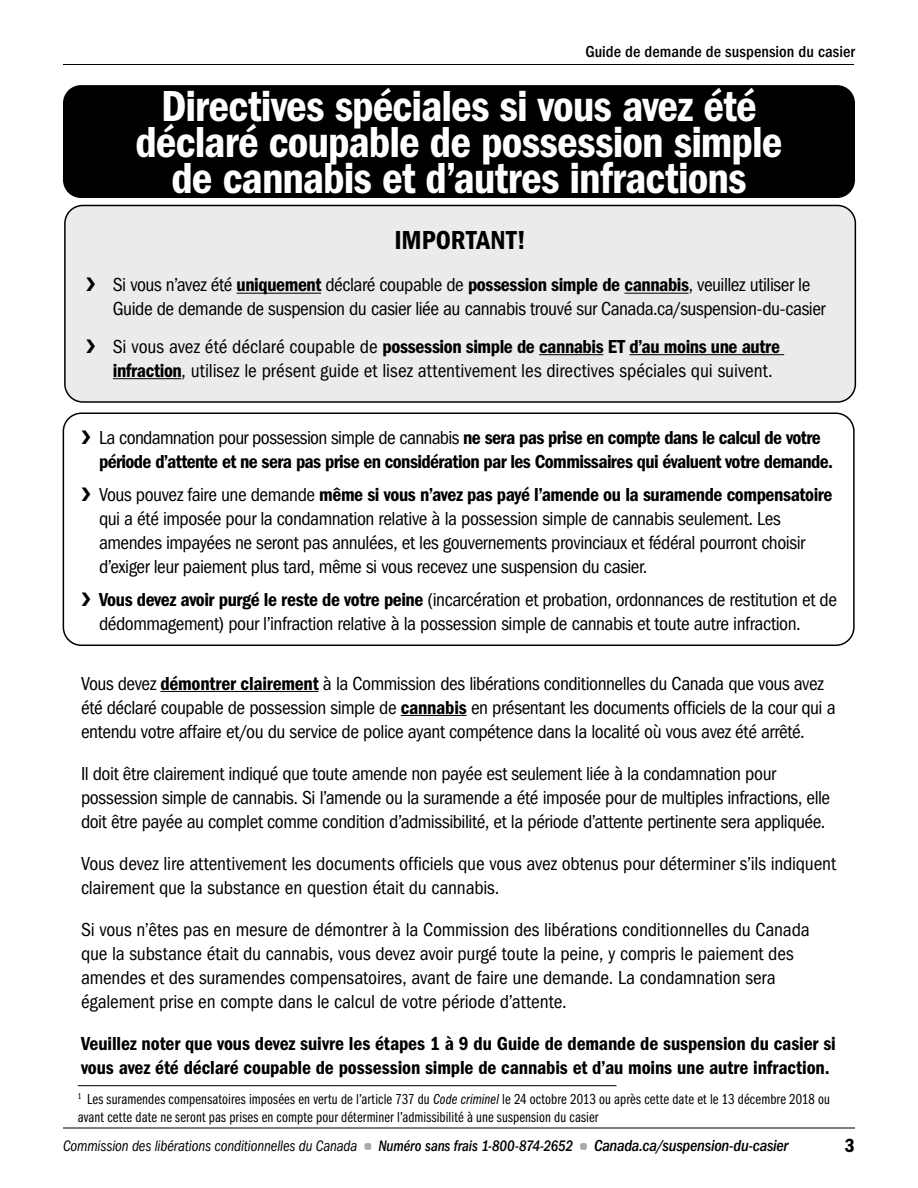
<style>
.page{position:relative;width:918px;height:1188px;background:#fff}
.page>*{position:absolute;margin:0;border:0;box-sizing:border-box;transform-origin:0 0}
.t1{font:45px/36px "ITC Franklin Gothic Std Dm Cd";letter-spacing:-.02em;color:#fff;text-align:center}
.IMPORTANT___petit{font:27px "ITC Franklin Gothic Std Dm Cd";letter-spacing:.005em;color:#000}
.t2{font:19.8px "ITC Franklin Gothic Std Dm Cd";color:#000}
.Box_text{font:condensed 19.5px/24px "ITC Franklin Gothic Std";letter-spacing:-.015em;color:#000}
.Box_Bullet{font:condensed 19.5px/24px "ITC Franklin Gothic Std";letter-spacing:-.025em;color:#000}
.Box_Bullet-2{font:19.5px/24px "ITC Franklin Gothic Std Dm Cd";letter-spacing:-.03em;color:#000}
.Bullet_IF_YOU{font:condensed 19.5px/24px "ITC Franklin Gothic Std";letter-spacing:-.02em;color:#000}
.Box_text-2{font:19.5px/24px "ITC Franklin Gothic Std Dm Cd";letter-spacing:-.005em;color:#000}
.Bullet_IF_YOU-2{font:condensed 19.5px/24px "ITC Franklin Gothic Std";color:#000}
.t3{font:500 condensed 16.5px "ITC Franklin Gothic Std";letter-spacing:.005em;color:#000}
.t4{font:italic 500 condensed 16.5px "ITC Franklin Gothic Std";letter-spacing:-.015em;color:#000}
.t5{font:italic condensed 15.75px "ITC Franklin Gothic Std";letter-spacing:-.005em;color:#000;scale:.94 1}
.t6{font:italic 500 condensed 15.75px "ITC Franklin Gothic Std";letter-spacing:-.005em;color:#000;scale:.94 1}
.t7{font:15px/18px "ITC Franklin Gothic Std Bk Cp";letter-spacing:.01em;color:#000}
.s1{font-family:"ITC Franklin Gothic Std Dm Cd";font-stretch:normal}
.s2{font-family:"ITC Franklin Gothic Std";font-stretch:condensed}
.s3{font-family:"ITC Franklin Gothic Std Bk Cp It"}
</style>
<div class="page">
<hr style="left:63px;top:1128px;width:792px;height:1px;background:#000">
<hr style="left:63px;top:64px;width:791px;height:1px;background:#000">
<div style="left:364px;top:1143px;width:7px;height:7px;background:#aaa;border-radius:2px"></div>
<div style="left:580px;top:1143px;width:7px;height:7px;background:#aaa;border-radius:2px"></div>
<div style="left:63px;top:412px;width:792px;height:234px;border:2px solid #000;border-radius:18px"></div>
<div style="left:63px;top:85px;width:792px;height:113px;background:#000;border-radius:18px"></div>
<hr style="left:160px;top:691px;width:159px;height:1px;background:#000">
<hr style="left:401px;top:715px;width:66px;height:1px;background:#000">
<div style="left:65px;top:205px;width:790px;height:197px;background:#ebebeb;border-radius:18px"></div>
<hr style="left:237px;top:293px;width:84px;height:1px;background:#000">
<hr style="left:624px;top:293px;width:65px;height:1px;background:#000">
<hr style="left:539px;top:354px;width:64px;height:1px;background:#000">
<hr style="left:629px;top:354px;width:155px;height:1px;background:#000">
<hr style="left:113px;top:378px;width:68px;height:1px;background:#000">
<div style="left:64px;top:205px;width:792px;height:198px;border:2px solid #000;border-radius:18px"></div>
<hr style="left:78px;top:1085px;width:539px;height:1px;background:#000">
<p class="t3" style="left:585px;top:42px;width:271px">Guide de demande de suspension du casier</p>
<p class="t1" style="left:136px;top:88px;width:648px">Directives spéciales si vous avez été déclaré coupable de possession simple de cannabis et d’autres infractions</p>
<p class="IMPORTANT___petit" style="left:394px;top:225px;width:133px">IMPORTANT!</p>
<p class="Bullet_IF_YOU" style="left:113px;top:273px;width:714px;text-indent:-27px">❯ Si vous n’avez été <span class="s1">uniquement</span> déclaré coupable de <span class="s1">possession simple de cannabis</span>, veuillez utiliser le<br>Guide de demande de suspension du casier liée au cannabis trouvé sur Canada.ca/suspension-du-casier</p>
<p class="Bullet_IF_YOU-2" style="left:113px;top:334px;width:669px;text-indent:-27px">❯ Si vous avez été déclaré coupable de <span class="s1">possession simple de cannabis ET d’au moins une autre infraction</span>, utilisez le présent guide et lisez attentivement les directives spéciales qui suivent.</p>
<p class="Box_Bullet-2" style="left:99px;top:425px;width:736px;text-indent:-18px">❯ <span class="s2">La condamnation pour possession simple de cannabis</span> ne sera pas prise en compte dans le calcul de votre période d’attente et ne sera pas prise en considération par les Commissaires qui évaluent votre demande.</p>
<p class="Box_Bullet" style="left:99px;top:482px;width:735px;text-indent:-18px">❯ Vous pouvez faire une demande <span class="s1">même si vous n’avez pas payé l’amende ou la suramende compensatoire </span>qui a été imposée pour la condamnation relative à la possession simple de cannabis seulement. Les amendes impayées ne seront pas annulées, et les gouvernements provinciaux et fédéral pourront choisir d’exiger leur paiement plus tard, même si vous recevez une suspension du casier.</p>
<p class="Box_Bullet" style="left:99px;top:587px;width:740px;text-indent:-18px">❯ <span class="s1">Vous devez avoir purgé le reste de votre peine</span> (incarcération et probation, ordonnances de restitution et de dédommagement) pour l’infraction relative à la possession simple de cannabis et toute autre infraction.</p>
<p class="Box_text" style="left:81px;top:671px;width:756px">Vous devez <span class="s1">démontrer clairement</span> à la Commission des libérations conditionnelles du Canada que vous avez été déclaré coupable de possession simple de <span class="s1">cannabis</span> en présentant les documents officiels de la cour qui a entendu votre affaire et/ou du service de police ayant compétence dans la localité où vous avez été arrêté.</p>
<p class="Box_text" style="left:81px;top:761px;width:751px">Il doit être clairement indiqué que toute amende non payée est seulement liée à la condamnation pour possession simple de cannabis. Si l’amende ou la suramende a été imposée pour de multiples infractions, elle doit être payée au complet comme condition d’admissibilité, et la période d’attente pertinente sera appliquée.</p>
<p class="Box_text" style="left:81px;top:851px;width:757px">Vous devez lire attentivement les documents officiels que vous avez obtenus pour déterminer s’ils indiquent clairement que la substance en question était du cannabis.</p>
<p class="Box_text" style="left:81px;top:917px;width:730px">Si vous n’êtes pas en mesure de démontrer à la Commission des libérations conditionnelles du Canada que la substance était du cannabis, vous devez avoir purgé toute la peine, y compris le paiement des amendes et des suramendes compensatoires, avant de faire une demande. La condamnation sera également prise en compte dans le calcul de votre période d’attente.</p>
<p class="Box_text-2" style="left:81px;top:1031px;width:756px">Veuillez noter que vous devez suivre les étapes 1 à 9 du Guide de demande de suspension du casier si vous avez été déclaré coupable de possession simple de cannabis et d’au moins une autre infraction.</p>
<p class="t7" style="left:78px;top:1090px;width:754px"><sup>1</sup> Les suramendes compensatoires imposées en vertu de l’article 737 du <span class="s3">Code criminel</span> le 24 octobre 2013 ou après cette date et le 13 décembre 2018 ou avant cette date ne seront pas prises en compte pour déterminer l’admissibilité à une suspension du casier</p>
<p class="t5" style="left:63px;top:1137px;width:315px">Commission des libérations conditionnelles du Canada</p>
<p class="t6" style="left:378px;top:1137px;width:209px">Numéro sans frais 1-800-874-2652</p>
<p class="t4" style="left:594px;top:1137px;width:196px">Canada.ca/suspension-du-casier</p>
<p class="t2" style="left:845px;top:1134px;width:12px">3</p>
</div>
